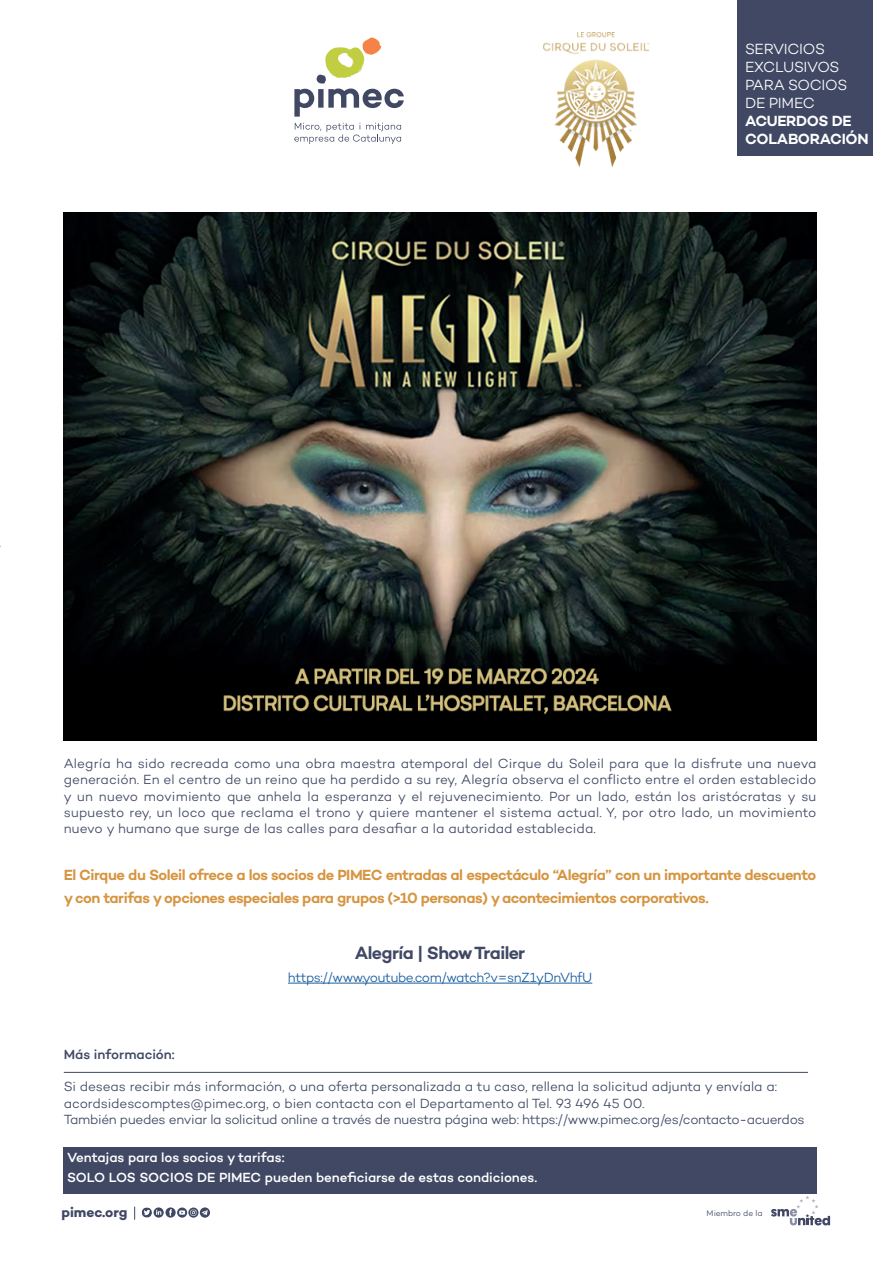
<style>
.page{position:relative;width:893px;height:1263px;background:#fff}
.page>*{position:absolute;margin:0;border:0;box-sizing:border-box;transform-origin:0 0}
.t1{font:600 18px "Campton";letter-spacing:-.035em;color:#404864}
.t2{font:600 15px/22.5px "Campton";letter-spacing:-.035em;color:#d69541}
.t3{font:300 15px/18px "Campton";letter-spacing:-.02em;color:#fff}
.t4{font:600 15px/18px "Campton";letter-spacing:-.02em;color:#fff}
.t5{font:700 13.8px "Campton";letter-spacing:-.005em;color:#404864}
.t6{font:300 13.5px/16.2px "Campton";letter-spacing:-.01em;color:#404864;text-align:justify}
.t7{font:500 13.5px/19.5px "Campton";letter-spacing:-.005em;color:#fff}
.t8{font:300 13.5px "Campton";letter-spacing:-.03em;color:#175d9e}
.t9{font:500 13.5px "Campton";letter-spacing:-.005em;color:#404864}
.t10{font:300 8.25px "Campton";letter-spacing:-.005em;color:#404864}
</style>
<div class="page">
<svg style="left:294px;top:123px;width:107px;height:21px"></svg>
<svg style="left:294px;top:38px;width:110px;height:79px"></svg>
<hr style="left:288px;top:983px;width:304px;height:1px;background:#175d9e">
<img style="left:64px;top:212px;width:752px;height:528px">
<img style="left:543px;top:32px;width:106px;height:136px">
<div style="left:63px;top:1147px;width:753px;height:47px;background:#404864"></div>
<svg style="left:134px;top:1206px;width:1px;height:13px"></svg>
<svg style="left:154px;top:1207px;width:10px;height:10px"></svg>
<div style="left:165px;top:1207px;width:11px;height:10px;background:#404864;border-radius:50%"></div>
<svg style="left:142px;top:1207px;width:19px;height:10px"></svg>
<svg style="left:771px;top:1196px;width:59px;height:29px"></svg>
<svg style="left:169px;top:1207px;width:41px;height:11px"></svg>
<hr style="left:64px;top:1072px;width:744px;height:1px;background:#404864">
<div style="left:737px;top:0;width:136px;height:155px;background:#404864"></div>
<p class="t3" style="left:745px;top:40px;width:104px">SERVICIOS<br>EXCLUSIVOS<br>PARA SOCIOS<br>DE PIMEC</p>
<p class="t4" style="left:745px;top:112px;width:125px">ACUERDOS DE<br>COLABORACIÓN</p>
<p class="t6" style="left:64px;top:755px;width:754px">Alegría ha sido recreada como una obra maestra atemporal del Cirque du Soleil para que la disfrute una nueva generación. En el centro de un reino que ha perdido a su rey, Alegría observa el conflicto entre el orden establecido y un nuevo movimiento que anhela la esperanza y el rejuvenecimiento. Por un lado, están los aristócratas y su supuesto rey, un loco que reclama el trono y quiere mantener el sistema actual. Y, por otro lado, un movimiento nuevo y humano que surge de las calles para desafiar a la autoridad establecida.</p>
<p class="t2" style="left:64px;top:864px;width:754px">El Cirque du Soleil ofrece a los socios de PIMEC entradas al espectáculo “Alegría” con un importante descuento y con tarifas y opciones especiales para grupos (&gt;10 personas) y acontecimientos corporativos.</p>
<h1 class="t1" style="left:355px;top:942px;width:172px">Alegría | Show Trailer</h1>
<p class="t8" style="left:288px;top:969px;width:306px">https://www.youtube.com/watch?v=snZ1yDnVhfU</p>
<p class="t9" style="left:64px;top:1046px;width:112px">Más información:</p>
<p class="t6" style="left:64px;top:1078px;width:742px;text-align:left">Si deseas recibir más información, o una oferta personalizada a tu caso, rellena la solicitud adjunta y envíala a: acordsidescomptes@pimec.org, o bien contacta con el Departamento al Tel. 93 496 45 00.<br>También puedes enviar la solicitud online a través de nuestra página web: https://www.pimec.org/es/contacto-acuerdos</p>
<p class="t7" style="left:67px;top:1147px;width:472px">Ventajas para los socios y tarifas:<br>SOLO LOS SOCIOS DE PIMEC pueden beneficiarse de estas condiciones.</p>
<p class="t5" style="left:62px;top:1203px;width:67px">pimec.org</p>
<p class="t10" style="left:707px;top:1208px;width:57px">Miembro de la</p>
</div>
